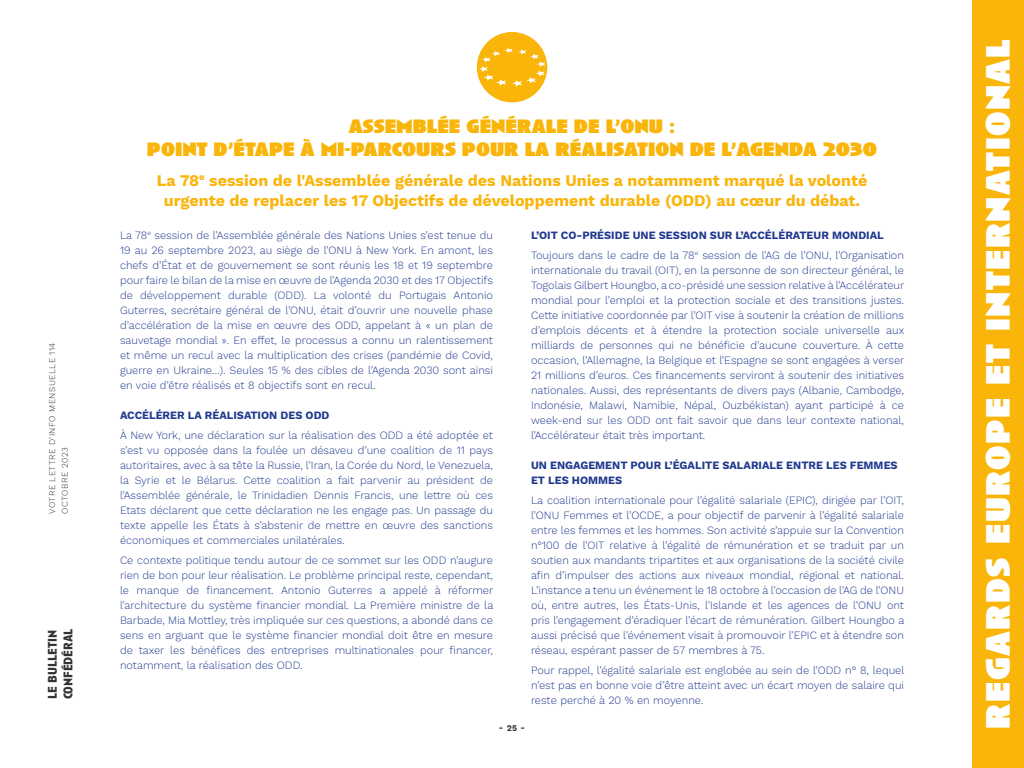
<style>
.page{position:relative;width:1024px;height:768px;background:#fff}
.page>*{position:absolute;margin:0;border:0;box-sizing:border-box;transform-origin:0 0}
.t1{font:900 35px "Anisette";letter-spacing:.04em;color:#fff}
.t2{font:900 20px/23px "Anisette";color:#fab50b;text-align:center}
.t3{font:700 16px/20px "Work Sans";color:#fab50b;text-align:center}
.t4{font:700 13px/15.6px "Anisette Pro";color:#353333}
.t5{font:300 11px/15px "Work Sans";color:#213a8f;text-align:justify}
.t6{font:700 11px/15px "Work Sans";color:#213a8f}
.t7{font:300 8.6px/12.7px "Work Sans";letter-spacing:.05em;color:#353333}
.t8{font:700 8.6px "Work Sans";color:#353333}
.s1{font-weight:700}
</style>
<div class="page">
<div style="left:477px;top:32px;width:70px;height:70px;background:#fab50b;border-radius:50%"></div>
<svg style="left:479px;top:48px;width:67px;height:38px"></svg>
<div style="left:972px;top:0;width:52px;height:768px;background:#fab50b"></div>
<p class="t7" style="left:46px;top:514px;width:173px;rotate:-90deg">VOTRE LETTRE D’INFO MENSUELLE 114<br>OCTOBRE 2023</p>
<p class="t4" style="left:44px;top:699px;width:72px;rotate:-90deg">le bulletin confédéral</p>
<h2 class="t2" style="left:147px;top:114px;width:732px">ASSEMBLÉE GÉNÉRALE DE L’ONU :<br>POINT D’ÉTAPE À MI-PARCOURS POUR LA RÉALISATION DE L’AGENDA 2030</h2>
<h3 class="t3" style="left:157px;top:171px;width:712px">La 78<sup>e</sup> session de l'Assemblée générale des Nations Unies a notamment marqué la volonté urgente de replacer les 17 Objectifs de développement durable (ODD) au cœur du débat.</h3>
<p class="t5" style="left:120px;top:228px;width:375px">La 78<sup>e</sup> session de l’Assemblée générale des Nations Unies s’est tenue du 19 au 26 septembre 2023, au siège de l’ONU à New York. En amont, les chefs d’État et de gouvernement se sont réunis les 18 et 19 septembre pour faire le bilan de la mise en œuvre de l’Agenda 2030 et des 17 Objectifs de développement durable (ODD). La volonté du Portugais Antonio Guterres, secrétaire général de l’ONU, était d’ouvrir une nouvelle phase d’accélération de la mise en œuvre des ODD, appelant à « un plan de sauvetage mondial ». En effet, le processus a connu un ralentissement et même un recul avec la multiplication des crises (pandémie de Covid, guerre en Ukraine…). Seules 15 % des cibles de l’Agenda 2030 sont ainsi en voie d’être réalisés et 8 objectifs sont en recul.</p>
<p class="t6" style="left:120px;top:408px;width:211px">ACCÉLÉRER LA RÉALISATION DES ODD</p>
<p class="t5" style="left:120px;top:428px;width:375px">À New York, une déclaration sur la réalisation des ODD a été adoptée et s’est vu opposée dans la foulée un désaveu d’une coalition de 11 pays autoritaires, avec à sa tête la Russie, l’Iran, la Corée du Nord, le Venezuela, la Syrie et le Bélarus. Cette coalition a fait parvenir au président de l’Assemblée générale, le Trinidadien Dennis Francis, une lettre où ces Etats déclarent que cette déclaration ne les engage pas. Un passage du texte appelle les États à s’abstenir de mettre en œuvre des sanctions économiques et commerciales unilatérales.</p>
<p class="t5" style="left:120px;top:553px;width:375px">Ce contexte politique tendu autour de ce sommet sur les ODD n’augure rien de bon pour leur réalisation. Le problème principal reste, cependant, le manque de financement. Antonio Guterres a appelé à réformer l’architecture du système financier mondial. La Première ministre de la Barbade, Mia Mottley, très impliquée sur ces questions, a abondé dans ce sens en arguant que le système financier mondial doit être en mesure de taxer les bénéfices des entreprises multinationales pour financer, notamment, la réalisation des ODD.</p>
<p class="t5" style="left:531px;top:226px;width:375px;line-height:19.9px"><span class="s1">L’OIT CO-PRÉSIDE UNE SESSION SUR L’ACCÉLÉRATEUR MONDIAL<br></span>Toujours dans le cadre de la 78<sup>e</sup> session de l’AG de l’ONU, l’Organisation</p>
<p class="t5" style="left:531px;top:263px;width:375px">internationale du travail (OIT), en la personne de son directeur général, le Togolais Gilbert Houngbo, a co-présidé une session relative à l’Accélérateur mondial pour l’emploi et la protection sociale et des transitions justes.<br>Cette initiative coordonnée par l’OIT vise à soutenir la création de millions d’emplois décents et à étendre la protection sociale universelle aux milliards de personnes qui ne bénéficie d’aucune couverture. À cette occasion, l’Allemagne, la Belgique et l’Espagne se sont engagées à verser 21 millions d’euros. Ces financements serviront à soutenir des initiatives nationales. Aussi, des représentants de divers pays (Albanie, Cambodge, Indonésie, Malawi, Namibie, Népal, Ouzbékistan) ayant participé à ce week-end sur les ODD ont fait savoir que dans leur contexte national, l’Accélérateur était très important.</p>
<p class="t6" style="left:531px;top:459px;width:368px">UN ENGAGEMENT POUR L’ÉGALITE SALARIALE ENTRE LES FEMMES<br>ET LES HOMMES</p>
<p class="t5" style="left:531px;top:493px;width:375px">La coalition internationale pour l’égalité salariale (EPIC), dirigée par l’OIT, l’ONU Femmes et l’OCDE, a pour objectif de parvenir à l’égalité salariale entre les femmes et les hommes. Son activité s’appuie sur la Convention n°100 de l’OIT relative à l’égalité de rémunération et se traduit par un soutien aux mandants tripartites et aux organisations de la société civile afin d’impulser des actions aux niveaux mondial, régional et national.<br>L’instance a tenu un événement le 18 octobre à l’occasion de l’AG de l’ONU où, entre autres, les États-Unis, l’Islande et les agences de l’ONU ont pris l’engagement d’éradiquer l’écart de rémunération. Gilbert Houngbo a aussi précisé que l’événement visait à promouvoir l’EPIC et à étendre son réseau, espérant passer de 57 membres à 75.</p>
<p class="t5" style="left:531px;top:663px;width:375px">Pour rappel, l’égalité salariale est englobée au sein de l’ODD n° 8, lequel n’est pas en bonne voie d’être atteint avec un écart moyen de salaire qui reste perché à 20 % en moyenne.</p>
<p class="t8" style="left:499px;top:723px;width:28px">- 25 -</p>
<h1 class="t1" style="left:978px;top:729px;width:691px;rotate:-90deg">REGARDS EUROPE ET INTERNATIONAL</h1>
</div>
